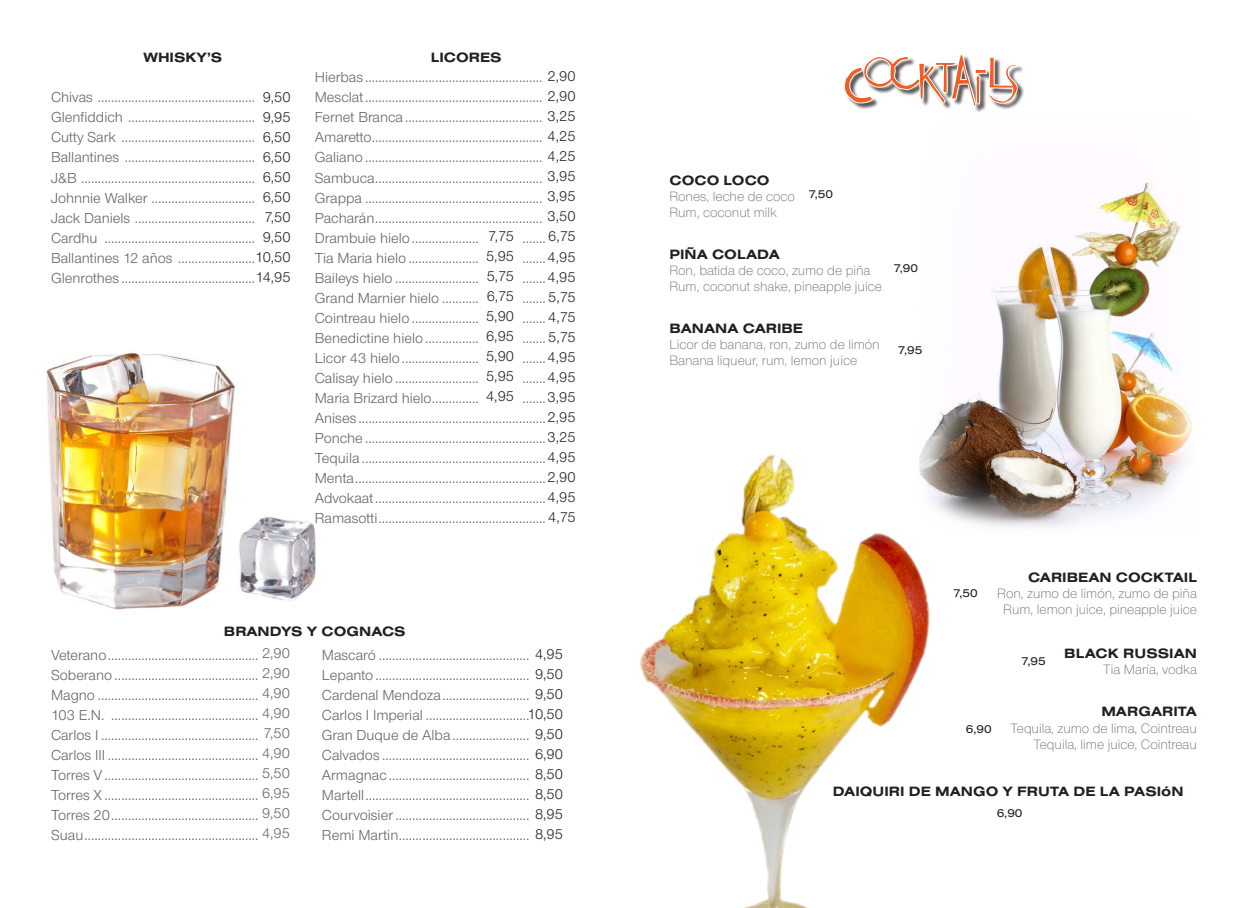
<style>
.page{position:relative;width:1248px;height:908px;background:#fff}
.page>*{position:absolute;margin:0;border:0;box-sizing:border-box;transform-origin:0 0}
.t1{font:58px "Weimar";letter-spacing:.06em;color:#f25d21}
.t2{font:15px/20px "Nimbus San Nov T";color:#636366;text-align:justify}
.t3{font:15px/20px "Nimbus San Nov T";color:#231f20;text-align:justify}
.t4{font:14px/16px "Nimbus San Nov T Ligh";color:#656568}
.t5{font:14px "Nimbus San T Bold Exte";color:#231f20}
.t6{font:12px "Nimbus San T Regu Exte";color:#231f20}
.s1{color:#231f20}
</style>
<div class="page">
<img style="left:46px;top:352px;width:270px;height:258px">
<img style="left:640px;top:454px;width:290px;height:453px">
<img style="left:915px;top:182px;width:278px;height:354px">
<div style="left:844px;top:55px;width:180px;height:58px;background:#231f20;opacity:.75"></div>
<svg style="left:844px;top:55px;width:175px;height:236px"></svg>
<p class="t5" style="left:143px;top:50px;width:80px">WHISKY’S</p>
<p class="t2" style="left:51px;top:87px;width:241px;text-align:left">Chivas ...............................................<br>Glenfiddich ......................................<br>Cutty Sark ........................................<br>Ballantines .......................................<br>J&amp;B ....................................................<br>Johnnie Walker ...............................<br>Jack Daniels ....................................<br>Cardhu .............................................<br>Ballantines 12 años .......................<span class="s1">10,50<br></span>Glenrothes ........................................<span class="s1">14,95</span></p>
<p class="t3" style="left:263px;top:87px;width:29px">9,50<br>9,95<br>6,50<br>6,50<br>6,50<br>6,50<br>7,50<br>9,50</p>
<p class="t5" style="left:431px;top:50px;width:72px">LICORES</p>
<p class="t2" style="left:315px;top:67px;width:262px">Hierbas ..................................................... <span class="s1">2,90<br></span>Mesclat..................................................... <span class="s1">2,90<br></span>Fernet Branca ......................................... <span class="s1">3,25<br></span>Amaretto................................................... <span class="s1">4,25<br></span>Galiano ..................................................... <span class="s1">4,25<br></span>Sambuca.................................................. <span class="s1">3,95<br></span>Grappa ..................................................... <span class="s1">3,95<br></span>Pacharán.................................................. <span class="s1">3,50<br></span>Drambuie hielo....................</p>
<p class="t3" style="left:486px;top:226px;width:29px">7,75<br>5,95<br>5,75<br>6,75<br>5,90<br>6,95<br>5,90<br>5,95<br>4,95</p>
<p class="t2" style="left:522px;top:227px;width:55px">....... <span class="s1">6,75</span></p>
<p class="t2" style="left:315px;top:247px;width:165px">Tia Maria hielo .....................</p>
<p class="t2" style="left:522px;top:247px;width:55px">.......<span class="s1">4,95</span></p>
<p class="t2" style="left:315px;top:267px;width:165px">Baileys hielo .........................</p>
<p class="t2" style="left:522px;top:267px;width:55px">.......<span class="s1">4,95</span></p>
<p class="t2" style="left:315px;top:287px;width:165px">Grand Marnier hielo ...........</p>
<p class="t2" style="left:522px;top:287px;width:55px">....... <span class="s1">5,75</span></p>
<p class="t2" style="left:315px;top:307px;width:165px">Cointreau hielo ....................</p>
<p class="t2" style="left:522px;top:307px;width:55px">....... <span class="s1">4,75</span></p>
<p class="t2" style="left:315px;top:327px;width:165px">Benedictine hielo ................</p>
<p class="t2" style="left:522px;top:327px;width:55px">....... <span class="s1">5,75</span></p>
<p class="t2" style="left:315px;top:347px;width:165px">Licor 43 hielo.......................</p>
<p class="t2" style="left:522px;top:347px;width:55px">.......<span class="s1">4,95</span></p>
<p class="t2" style="left:315px;top:367px;width:165px">Calisay hielo .........................</p>
<p class="t2" style="left:522px;top:367px;width:55px">.......<span class="s1">4,95</span></p>
<p class="t2" style="left:315px;top:387px;width:165px">Maria Brizard hielo..............</p>
<p class="t2" style="left:315px;top:387px;width:262px;text-indent:207px">.......<span class="s1">3,95<br></span>Anises ........................................................<span class="s1">2,95<br></span>Ponche ......................................................<span class="s1">3,25<br></span>Tequila .......................................................<span class="s1">4,95<br></span>Menta.........................................................<span class="s1">2,90<br></span>Advokaat...................................................<span class="s1">4,95<br></span>Ramasotti.................................................. <span class="s1">4,75</span></p>
<p class="t5" style="left:224px;top:623px;width:183px">BRANDYS Y COGNACS</p>
<p class="t2" style="left:262px;top:642px;width:29px">2,90<br>2,90<br>4,90<br>4,90<br>7,50<br>4,90<br>5,50<br>6,95<br>9,50<br>4,95</p>
<p class="t2" style="left:51px;top:644px;width:209px">Veterano.............................................<br>Soberano ...........................................<br>Magno ................................................<br>103 E.N. ............................................<br>Carlos I ...............................................<br>Carlos III .............................................<br>Torres V..............................................<br>Torres X ..............................................<br>Torres 20............................................<br>Suau....................................................</p>
<p class="t2" style="left:322px;top:644px;width:242px">Mascaró ............................................. <span class="s1">4,95<br></span>Lepanto .............................................. <span class="s1">9,50<br></span>Cardenal Mendoza.......................... <span class="s1">9,50<br></span>Carlos I Imperial ...............................<span class="s1">10,50<br></span>Gran Duque de Alba ....................... <span class="s1">9,50<br></span>Calvados ............................................ <span class="s1">6,90<br></span>Armagnac .......................................... <span class="s1">8,50<br></span>Martell................................................. <span class="s1">8,50<br></span>Courvoisier ........................................ <span class="s1">8,95<br></span>Remi Martin....................................... <span class="s1">8,95</span></p>
<h1 class="t1" style="left:847px;top:51px;width:172px">COCKTAILS</h1>
<p class="t5" style="left:669px;top:173px;width:102px">COCO LOCO</p>
<p class="t4" style="left:669px;top:188px;width:127px">Rones, leche de coco<br>Rum, coconut milk</p>
<p class="t5" style="left:669px;top:247px;width:112px">PIÑA COLADA</p>
<p class="t4" style="left:669px;top:262px;width:214px">Ron, batida de coco, zumo de piña<br>Rum, coconut shake, pineapple juice</p>
<p class="t5" style="left:669px;top:321px;width:135px">BANANA CARIBE</p>
<p class="t4" style="left:669px;top:336px;width:212px">Licor de banana, ron, zumo de limón<br>Banana liqueur, rum, lemon juice</p>
<p class="t6" style="left:808px;top:187px;width:26px">7,50</p>
<p class="t6" style="left:893px;top:261px;width:26px">7,90</p>
<p class="t6" style="left:897px;top:343px;width:26px">7,95</p>
<p class="t5" style="left:1027px;top:569px;width:170px">CARIBEAN COCKTAIL</p>
<p class="t4" style="left:997px;top:585px;width:201px;text-align:center">Ron, zumo de limón, zumo de piña<br>Rum, lemon juice, pineapple juice</p>
<p class="t5" style="left:1064px;top:645px;width:134px">BLACK RUSSIAN</p>
<p class="t4" style="left:1103px;top:661px;width:95px">Tia María, vodka</p>
<p class="t5" style="left:1101px;top:703px;width:97px">MARGARITA</p>
<p class="t4" style="left:1010px;top:719px;width:188px;text-align:right">Tequila, zumo de lima, Cointreau<br>Tequila, lime juice, Cointreau</p>
<p class="t5" style="left:832px;top:783px;width:352px">DAIQUIRI DE MANGO Y FRUTA DE LA PASIóN</p>
<p class="t6" style="left:952px;top:585px;width:26px">7,50</p>
<p class="t6" style="left:1020px;top:653px;width:26px">7,95</p>
<p class="t6" style="left:965px;top:721px;width:27px">6,90</p>
<p class="t6" style="left:996px;top:805px;width:27px">6,90</p>
</div>
